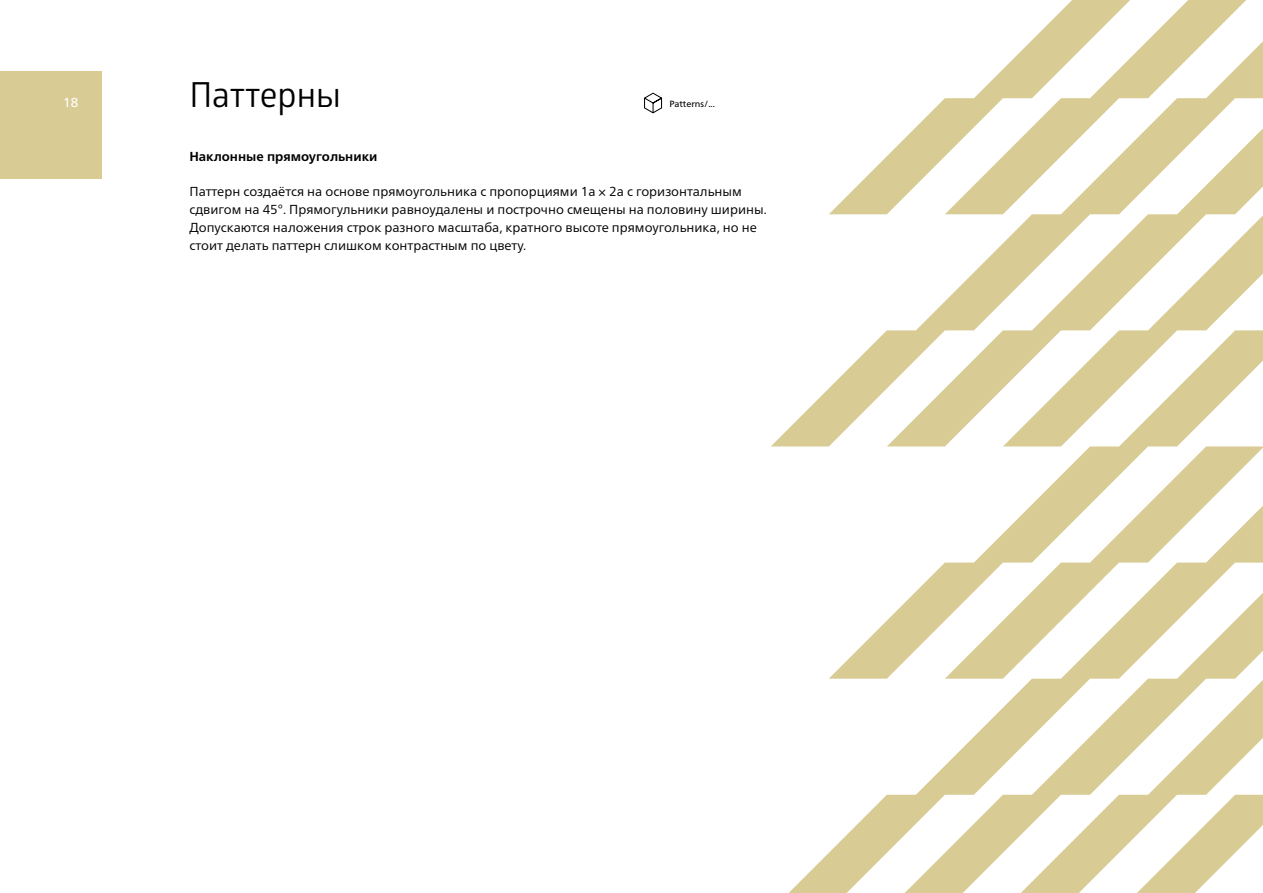
<style>
.page{position:relative;width:1263px;height:893px;background:#fff}
.page>*{position:absolute;margin:0;border:0;box-sizing:border-box;transform-origin:0 0}
.t1{font:34.5px "Glober";color:#000}
.t2{font:13.05px/17.9px "Frutiger Neue LTW1 G";color:#000}
.t3{font:700 13.05px "Frutiger Neue LTW1 G";color:#000}
.t4{font:13.05px "Frutiger Neue LTW1 G";color:#fff}
.t5{font:9px "Frutiger Neue LTW1 G";color:#000}
</style>
<div class="page">
<div style="left:0;top:71px;width:101px;height:108px;background:#d8cb94"></div>
<svg style="left:771px;top:0;width:492px;height:893px"></svg>
<svg style="left:644px;top:92px;width:19px;height:22px"></svg>
<p class="t4" style="left:63px;top:95px;width:17px">18</p>
<h1 class="t1" style="left:189px;top:71px;width:153px">Паттерны</h1>
<p class="t3" style="left:189px;top:148px;width:189px">Наклонные прямоугольники</p>
<p class="t2" style="left:189px;top:183px;width:579px">Паттерн создаётся на основе прямоугольника с пропорциями 1а × 2а с горизонтальным сдвигом на 45°. Прямогульники равноудалены и построчно смещены на половину ширины.<br>Допускаются наложения строк разного масштаба, кратного высоте прямоугольника, но не стоит делать паттерн слишком контрастным по цвету.</p>
<p class="t5" style="left:669px;top:99px;width:47px">Patterns/...</p>
</div>
